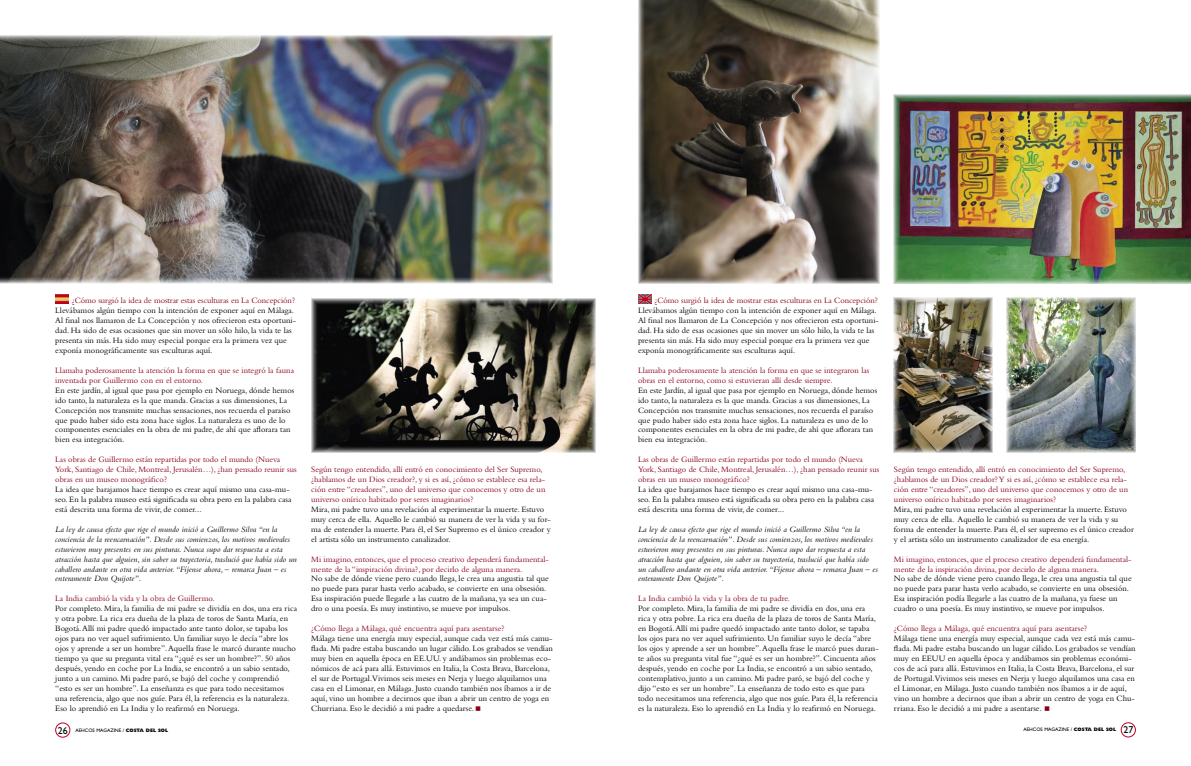
<style>
.page{position:relative;width:1191px;height:766px;background:#fff}
.page>*{position:absolute;margin:0;border:0;box-sizing:border-box;transform-origin:0 0}
.t1{font:10px "Gill Sans";color:#000}
.t2{font:8.5px/9.9px "Bembo";color:#000}
.Body_Text{font:8.5px/9.9px "Bembo";color:#89001c}
.Body_Text-2{font:italic 8.5px/9.9px "Bembo";letter-spacing:.01em;color:#000}
.heading_1{font:8.5px "Bembo";letter-spacing:-.01em;color:#89001c}
.t3{font:5px "Gill Sans";color:#000}
.s1{font-weight:800}
.s2{font-size:10px}
</style>
<div class="page">
<div style="left:55px;top:722px;width:15px;height:15px;border:1px solid #be0028;border-radius:50%"></div>
<div style="left:1121px;top:722px;width:14px;height:15px;border:1px solid #be0028;border-radius:50%"></div>
<img style="left:0;top:35px;width:553px;height:248px">
<img style="left:638px;top:0;width:241px;height:283px">
<img style="left:311px;top:298px;width:284px;height:154px">
<img style="left:894px;top:95px;width:297px;height:188px">
<img style="left:894px;top:298px;width:98px;height:154px">
<img style="left:1006px;top:298px;width:129px;height:154px">
<img style="left:55px;top:294px;width:14px;height:9px">
<svg style="left:638px;top:294px;width:13px;height:9px"></svg>
<p class="heading_1" style="left:72px;top:295px;width:225px">¿Cómo surgió la idea de mostrar estas esculturas en La Concepción?</p>
<p class="t2" style="left:55px;top:305px;width:242px">Llevábamos algún tiempo con la intención de exponer aquí en Málaga.<br>Al final nos llamaron de La Concepción y nos ofrecieron esta oportuni&shy;dad. Ha sido de esas ocasiones que sin mover un sólo hilo, la vida te las presenta sin más. Ha sido muy especial porque era la primera vez que exponía monográficamente sus esculturas aquí.</p>
<p class="Body_Text" style="left:55px;top:365px;width:240px">Llamaba poderosamente la atención la forma en que se integró la fauna inventada por Guillermo con en el entorno.</p>
<p class="t2" style="left:55px;top:385px;width:241px">En este jardín, al igual que pasa por ejemplo en Noruega, dónde hemos ido tanto, la naturaleza es la que manda. Gracias a sus dimensiones, La Concepción nos transmite muchas sensaciones, nos recuerda el paraíso que pudo haber sido esta zona hace siglos. La naturaleza es uno de lo componentes esenciales en la obra de mi padre, de ahí que aflorara tan bien esa integración.</p>
<p class="Body_Text" style="left:55px;top:454px;width:243px">Las obras de Guillermo están repartidas por todo el mundo (Nueva<br>York, Santiago de Chile, Montreal, Jerusalén…), ¿han pensado reunir sus obras en un museo monográfico?</p>
<p class="t2" style="left:55px;top:484px;width:238px">La idea que barajamos hace tiempo es crear aquí mismo una casa-mu&shy;seo. En la palabra museo está significada su obra pero en la palabra casa está descrita una forma de vivir, de comer...</p>
<p class="Body_Text-2" style="left:55px;top:524px;width:243px">La ley de causa efecto que rige el mundo inició a Guillermo Silva “en la conciencia de la reencarnación”. Desde sus comienzos, los motivos medievales estuvieron muy presentes en sus pinturas. Nunca supo dar respuesta a esta atracción hasta que alguien, sin saber su trayectoria, traslució que había sido un caballero andante en otra vida anterior. “Fíjense ahora, – remarca Juan – es enteramente Don Quijote”.</p>
<p class="Body_Text" style="left:55px;top:593px;width:161px">La India cambió la vida y la obra de Guillermo.</p>
<p class="t2" style="left:55px;top:603px;width:243px">Por completo. Mira, la familia de mi padre se dividía en dos, una era rica y otra pobre. La rica era dueña de la plaza de toros de Santa María, en Bogotá. Allí mi padre quedó impactado ante tanto dolor, se tapaba los ojos para no ver aquel sufrimiento. Un familiar suyo le decía “abre los ojos y aprende a ser un hombre”. Aquella frase le marcó durante mucho tiempo ya que su pregunta vital era “¿qué es ser un hombre?”. 50 años después, yendo en coche por La India, se encontró a un sabio sentado, junto a un camino. Mi padre paró, se bajó del coche y comprendió “esto es ser un hombre”. La enseñanza es que para todo necesitamos una referencia, algo que nos guíe. Para él, la referencia es la naturaleza.<br>Eso lo aprendió en La India y lo reafirmó en Noruega.</p>
<p class="Body_Text" style="left:311px;top:464px;width:236px">Según tengo entendido, allí entró en conocimiento del Ser Supremo, ¿hablamos de un Dios creador?, y si es así, ¿cómo se establece esa rela&shy;ción entre “creadores”, uno del universo que conocemos y otro de un universo onírico habitado por seres imaginarios?</p>
<p class="t2" style="left:311px;top:504px;width:241px">Mira, mi padre tuvo una revelación al experimentar la muerte. Estuvo muy cerca de ella. Aquello le cambió su manera de ver la vida y su for&shy;ma de entender la muerte. Para él, el Ser Supremo es el único creador y el artista sólo un instrumento canalizador.</p>
<p class="Body_Text" style="left:311px;top:553px;width:239px">Mi imagino, entonces, que el proceso creativo dependerá fundamental&shy;mente de la “inspiración divina?, por decirlo de alguna manera.</p>
<p class="t2" style="left:311px;top:573px;width:239px">No sabe de dónde viene pero cuando llega, le crea una angustia tal que no puede para parar hasta verlo acabado, se convierte en una obsesión.<br>Esa inspiración puede llegarle a las cuatro de la mañana, ya sea un cua&shy;dro o una poesía. Es muy instintivo, se mueve por impulsos.</p>
<p class="Body_Text" style="left:311px;top:623px;width:195px">¿Cómo llega a Málaga, qué encuentra aquí para asentarse?</p>
<p class="t2" style="left:311px;top:633px;width:243px">Málaga tiene una energía muy especial, aunque cada vez está más camu&shy;flada. Mi padre estaba buscando un lugar cálido. Los grabados se vendían muy bien en aquella época en EE.UU. y andábamos sin problemas eco&shy;nómicos de acá para allá. Estuvimos en Italia, la Costa Brava, Barcelona, el sur de Portugal.Vivimos seis meses en Nerja y luego alquilamos una casa en el Limonar, en Málaga. Justo cuando también nos íbamos a ir de aquí, vino un hombre a decirnos que iban a abrir un centro de yoga en Churriana. Eso le decidió a mi padre a quedarse.</p>
<p class="heading_1" style="left:654px;top:295px;width:225px">¿Cómo surgió la idea de mostrar estas esculturas en La Concepción?</p>
<p class="t2" style="left:638px;top:305px;width:242px">Llevábamos algún tiempo con la intención de exponer aquí en Málaga.<br>Al final nos llamaron de La Concepción y nos ofrecieron esta oportuni&shy;dad. Ha sido de esas ocasiones que sin mover un sólo hilo, la vida te las presenta sin más. Ha sido muy especial porque era la primera vez que exponía monográficamente sus esculturas aquí.</p>
<p class="Body_Text" style="left:638px;top:365px;width:233px">Llamaba poderosamente la atención la forma en que se integraron las obras en el entorno, como si estuvieran allí desde siempre.</p>
<p class="t2" style="left:638px;top:385px;width:241px">En este Jardín, al igual que pasa por ejemplo en Noruega, dónde hemos ido tanto, la naturaleza es la que manda. Gracias a sus dimensiones, La Concepción nos transmite muchas sensaciones, nos recuerda el paraíso que pudo haber sido esta zona hace siglos. La naturaleza es uno de lo componentes esenciales en la obra de mi padre, de ahí que aflorara tan bien esa integración.</p>
<p class="Body_Text" style="left:638px;top:454px;width:243px">Las obras de Guillermo están repartidas por todo el mundo (Nueva<br>York, Santiago de Chile, Montreal, Jerusalén…), ¿han pensado reunir sus obras en un museo monográfico?</p>
<p class="t2" style="left:638px;top:484px;width:238px">La idea que barajamos hace tiempo es crear aquí mismo una casa-mu&shy;seo. En la palabra museo está significada su obra pero en la palabra casa está descrita una forma de vivir, de comer...</p>
<p class="Body_Text-2" style="left:638px;top:524px;width:241px">La ley de causa efecto que rige el mundo inició a Guillermo Silva “en la conciencia de la reencarnación”. Desde sus comienzos, los motivos medievales estuvieron muy presentes en sus pinturas. Nunca supo dar respuesta a esta atracción hasta que alguien, sin saber su trayectoria, traslució que había sido un caballero andante en otra vida anterior. “Fíjense ahora – remarca Juan – es enteramente Don Quijote”.</p>
<p class="Body_Text" style="left:638px;top:593px;width:154px">La India cambió la vida y la obra de tu padre.</p>
<p class="t2" style="left:638px;top:603px;width:242px">Por completo. Mira, la familia de mi padre se dividía en dos, una era rica y otra pobre. La rica era dueña de la plaza de toros de Santa María, en Bogotá. Allí mi padre quedó impactado ante tanto dolor, se tapaba los ojos para no ver aquel sufrimiento. Un familiar suyo le decía “abre los ojos y aprende a ser un hombre”. Aquella frase le marcó pues duran&shy;te años su pregunta vital fue “¿qué es ser un hombre?”. Cincuenta años después, yendo en coche por La India, se encontró a un sabio sentado, contemplativo, junto a un camino. Mi padre paró, se bajó del coche y dijo “esto es ser un hombre”. La enseñanza de todo esto es que para todo necesitamos una referencia, algo que nos guíe. Para él, la referencia es la naturaleza. Eso lo aprendió en La India y lo reafirmó en Noruega.</p>
<p class="Body_Text" style="left:894px;top:464px;width:236px">Según tengo entendido, allí entró en conocimiento del Ser Supremo, ¿hablamos de un Dios creador? Y si es así, ¿cómo se establece esa rela&shy;ción entre “creadores”, uno del universo que conocemos y otro de un universo onírico habitado por seres imaginarios?</p>
<p class="t2" style="left:894px;top:504px;width:241px">Mira, mi padre tuvo una revelación al experimentar la muerte. Estuvo muy cerca de ella. Aquello le cambió su manera de ver la vida y su forma de entender la muerte. Para él, el ser supremo es el único creador y el artista sólo un instrumento canalizador de esa energía.</p>
<p class="Body_Text" style="left:894px;top:553px;width:239px">Mi imagino, entonces, que el proceso creativo dependerá fundamental&shy;mente de la inspiración divina, por decirlo de alguna manera.</p>
<p class="t2" style="left:894px;top:573px;width:239px">No sabe de dónde viene pero cuando llega, le crea una angustia tal que no puede para parar hasta verlo acabado, se convierte en una obsesión.<br>Esa inspiración podía llegarle a las cuatro de la mañana, ya fuese un cuadro o una poesía. Es muy instintivo, se mueve por impulsos.</p>
<p class="Body_Text" style="left:894px;top:623px;width:195px">¿Cómo llega a Málaga, qué encuentra aquí para asentarse?</p>
<p class="t2" style="left:894px;top:633px;width:243px">Málaga tiene una energía muy especial, aunque cada vez está más camu&shy;flada. Mi padre estaba buscando un lugar cálido. Los grabados se vendían muy en EEUU en aquella época y andábamos sin problemas económi&shy;cos de acá para allá. Estuvimos en Italia, la Costa Brava, Barcelona, el sur de Portugal.Vivimos seis meses en Nerja y luego alquilamos una casa en el Limonar, en Málaga. Justo cuando también nos íbamos a ir de aquí, vino un hombre a decirnos que iban a abrir un centro de yoga en Chu&shy;rriana. Eso le decidió a mi padre a asentarse.</p>
<p class="t1" style="left:58px;top:724px;width:11px">26</p>
<p class="t3" style="left:75px;top:727px;width:94px">AEHCOS MAGAZINE / <span class="s1">COSTA DEL SOL</span></p>
<p class="t3" style="left:1023px;top:726px;width:111px">AEHCOS MAGAZINE / <span class="s1">COSTA DEL SOL</span> <span class="s2">27</span></p>
</div>
